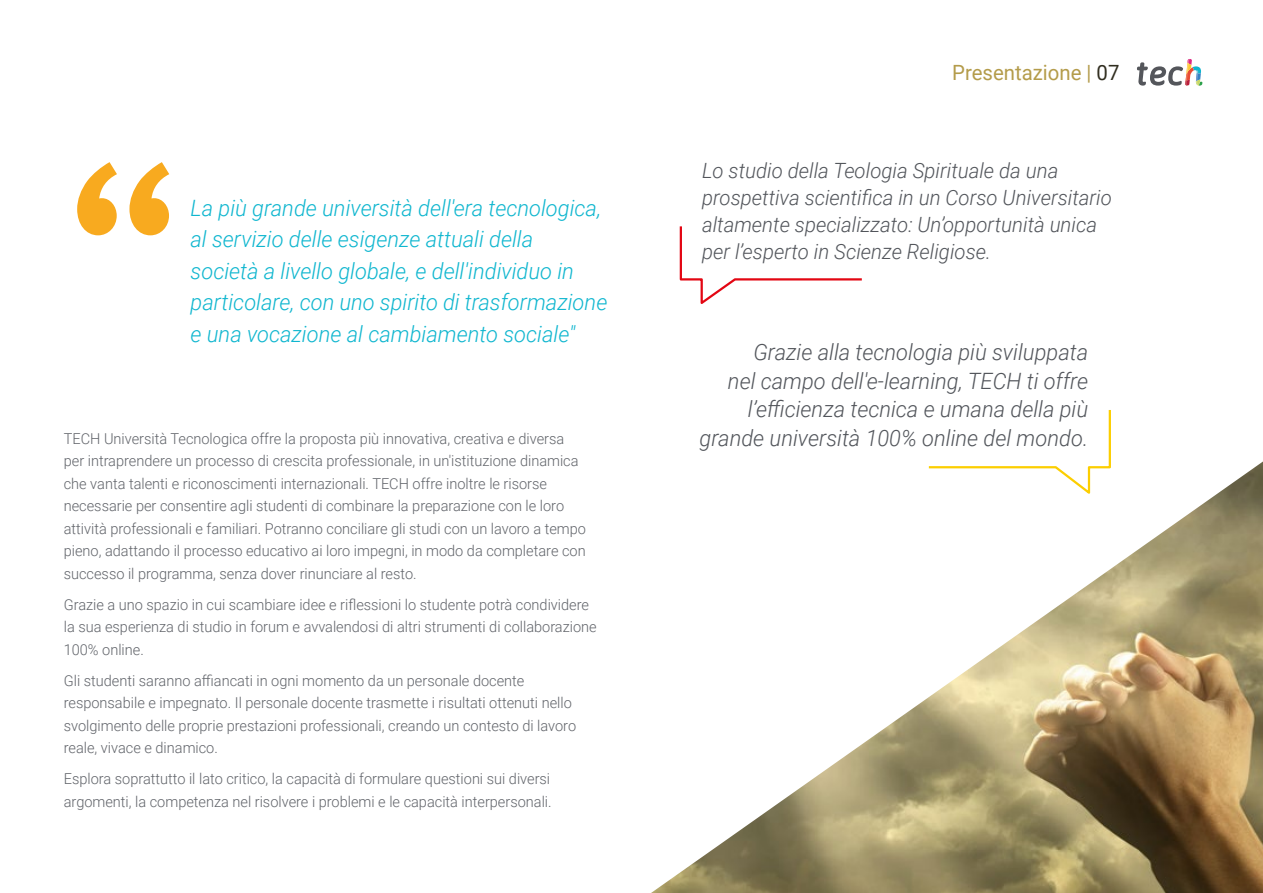
<style>
.page{position:relative;width:1263px;height:893px;background:#fff}
.page>*{position:absolute;margin:0;border:0;box-sizing:border-box;transform-origin:0 0}
.t1{font:italic 300 22.5px/31.5px "Roboto";color:#0fb6cf}
.t2{font:italic 300 22.5px/28.5px "Roboto";color:#52555b;text-align:right}
.t3{font:italic 300 21px/27px "Roboto";color:#52555b}
.t4{font:21px "Roboto";color:#b49c4b}
.t5{font:300 15px/22.5px "Roboto";color:#61646a}
.s1{color:#312e20}
</style>
<div class="page">
<svg style="left:77px;top:162px;width:92px;height:73px"></svg>
<img style="left:651px;top:461px;width:612px;height:432px">
<svg style="left:926px;top:410px;width:186px;height:87px"></svg>
<svg style="left:679px;top:226px;width:183px;height:78px"></svg>
<svg style="left:1137px;top:59px;width:65px;height:27px"></svg>
<h1 class="t1" style="left:191px;top:191px;width:418px">La più grande università dell'era tecnologica, al servizio delle esigenze attuali della<br>società a livello globale, e dell'individuo in particolare, con uno spirito di trasformazione e una vocazione al cambiamento sociale"</h1>
<p class="t5" style="left:64px;top:427px;width:524px">TECH Università Tecnologica offre la proposta più innovativa, creativa e diversa per intraprendere un processo di crescita professionale, in un'istituzione dinamica che vanta talenti e riconoscimenti internazionali. TECH offre inoltre le risorse necessarie per consentire agli studenti di combinare la preparazione con le loro attività professionali e familiari. Potranno conciliare gli studi con un lavoro a tempo pieno, adattando il processo educativo ai loro impegni, in modo da completare con successo il programma, senza dover rinunciare al resto.</p>
<p class="t5" style="left:64px;top:593px;width:534px">Grazie a uno spazio in cui scambiare idee e riflessioni lo studente potrà condividere la sua esperienza di studio in forum e avvalendosi di altri strumenti di collaborazione<br>100% online.</p>
<p class="t5" style="left:64px;top:669px;width:514px">Gli studenti saranno affiancati in ogni momento da un personale docente responsabile e impegnato. Il personale docente trasmette i risultati ottenuti nello svolgimento delle proprie prestazioni professionali, creando un contesto di lavoro reale, vivace e dinamico.</p>
<p class="t5" style="left:64px;top:767px;width:489px">Esplora soprattutto il lato critico, la capacità di formulare questioni sui diversi argomenti, la competenza nel risolvere i problemi e le capacità interpersonali.</p>
<h2 class="t4" style="left:952px;top:57px;width:169px">Presentazione | <span class="s1">07</span></h2>
<h2 class="t3" style="left:702px;top:156px;width:411px">Lo studio della Teologia Spirituale da una prospettiva scientifica in un Corso Universitario altamente specializzato: Un’opportunità unica per l’esperto in Scienze Religiose.</h2>
<h1 class="t2" style="left:700px;top:337px;width:390px">Grazie alla tecnologia più sviluppata<br>nel campo dell'e-learning, TECH ti offre l’efficienza tecnica e umana della più grande università 100% online del mondo.</h1>
</div>
